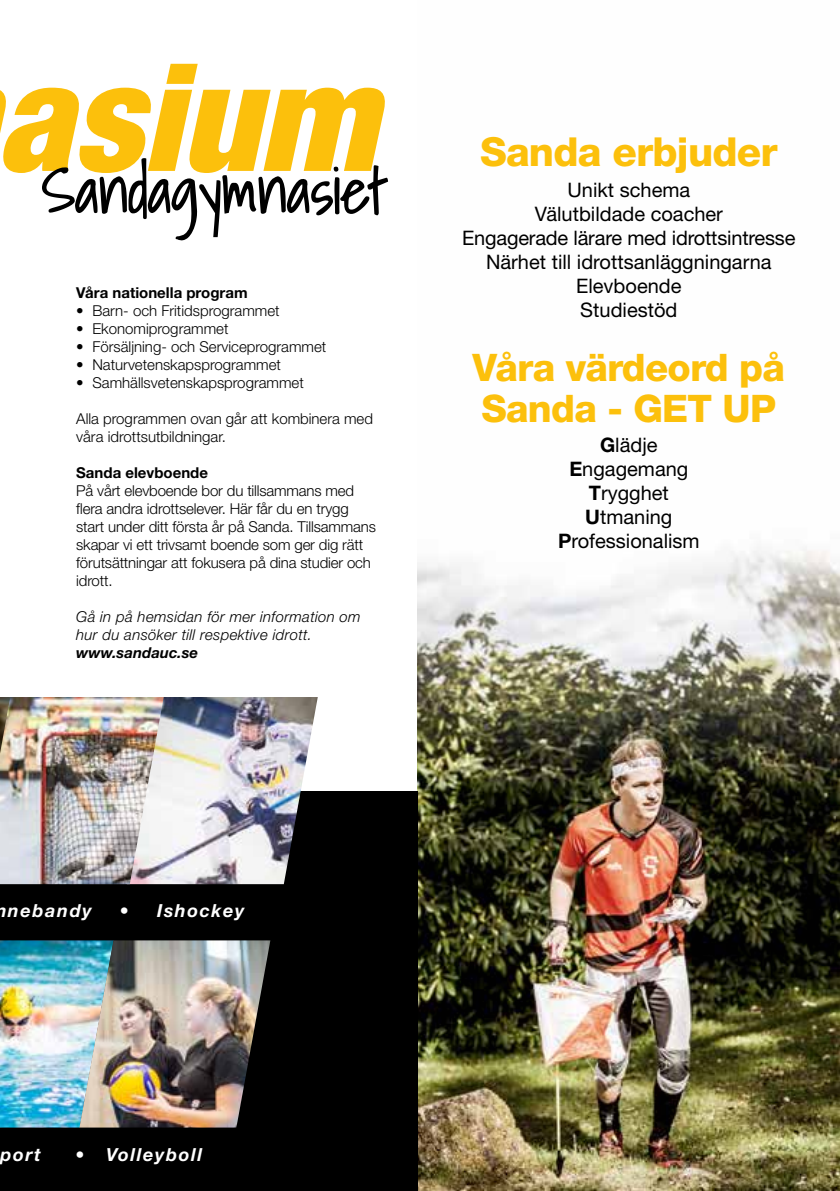
<style>
.page{position:relative;width:840px;height:1191px;background:#fff}
.page>*{position:absolute;margin:0;border:0;box-sizing:border-box;transform-origin:0 0}
.t1{font:italic 900 condensed 150px "Helvetica Neue LT Std";color:#fcc00c}
.t2{font:800 40px "Helvetica Neue LT Std";letter-spacing:-.02em;color:#fcc00c}
.t3{font:800 38px/40px "Helvetica Neue LT Std";letter-spacing:-.02em;color:#fcc00c}
.t4{font:20px/24px "Helvetica Neue LT Std";color:#000;text-align:center}
.t5{font:italic 700 18px "Helvetica Neue LT Std";letter-spacing:.09em;color:#fff}
.t6{font:300 15px/18px "Helvetica Neue LT Std";letter-spacing:-.01em;color:#000}
.t7{font:italic 300 15px/18px "Helvetica Neue LT Std";letter-spacing:.02em;color:#000}
.t8{font:700 15px "Helvetica Neue LT Std";color:#000}
.t9{font:italic 700 15px "Helvetica Neue LT Std";color:#000}
.s1{font-weight:700}
</style>
<div class="page">
<img style="left:417px;top:549px;width:422px;height:642px">
<div style="left:0;top:791px;width:417px;height:400px;background:#000"></div>
<svg style="left:42px;top:158px;width:346px;height:82px"></svg>
<img style="left:164px;top:697px;width:153px;height:187px">
<img style="left:0;top:940px;width:79px;height:187px">
<img style="left:0;top:697px;width:164px;height:187px">
<img style="left:0;top:697px;width:10px;height:56px">
<img style="left:79px;top:940px;width:191px;height:187px">
<h1 class="t1" style="left:-3px;top:25px;width:379px">asium</h1>
<p class="t8" style="left:76px;top:283px;width:173px">Våra nationella program</p>
<p class="t6" style="left:76px;top:301px;width:205px">• Barn- och Fritidsprogrammet</p>
<p class="t6" style="left:76px;top:319px;width:154px">• Ekonomiprogrammet</p>
<p class="t6" style="left:76px;top:337px;width:251px">• Försäljning- och Serviceprogrammet</p>
<p class="t6" style="left:76px;top:355px;width:206px">• Naturvetenskapsprogrammet</p>
<p class="t6" style="left:76px;top:373px;width:229px">• Samhällsvetenskapsprogrammet</p>
<p class="t6" style="left:76px;top:409px;width:298px">Alla programmen ovan går att kombinera med våra idrottsutbildningar.</p>
<p class="t8" style="left:76px;top:463px;width:133px">Sanda elevboende</p>
<p class="t6" style="left:76px;top:481px;width:301px">På vårt elevboende bor du tillsammans med flera andra idrottselever. Här får du en trygg start under ditt första år på Sanda. Tillsammans skapar vi ett trivsamt boende som ger dig rätt förutsättningar att fokusera på dina studier och idrott.</p>
<p class="t7" style="left:76px;top:608px;width:286px">Gå in på hemsidan för mer information om hur du ansöker till respektive idrott.</p>
<p class="t9" style="left:76px;top:643px;width:123px">www.sandauc.se</p>
<h2 class="t2" style="left:480px;top:128px;width:299px">Sanda erbjuder</h2>
<h3 class="t4" style="left:462px;top:178px;width:334px">Unikt schema<br>Välutbildade coacher<br>Engagerade lärare med idrottsintresse<br>Närhet till idrottsanläggningarna<br>Elevboende<br>Studiestöd</h3>
<h3 class="t3" style="left:472px;top:348px;width:314px">Våra värdeord på<br>Sanda - GET UP</h3>
<h3 class="t4" style="left:557px;top:432px;width:143px"><span class="s1">G</span>lädje<br><span class="s1">E</span>ngagemang<br><span class="s1">T</span>rygghet<br><span class="s1">U</span>tmaning<br><span class="s1">P</span>rofessionalism</h3>
<p class="t5" style="left:-5px;top:899px;width:98px">nnebandy</p>
<p class="t5" style="left:120px;top:899px;width:126px">• Ishockey</p>
<p class="t5" style="left:0;top:1143px;width:42px">port</p>
<p class="t5" style="left:75px;top:1143px;width:128px">• Volleyboll</p>
</div>
